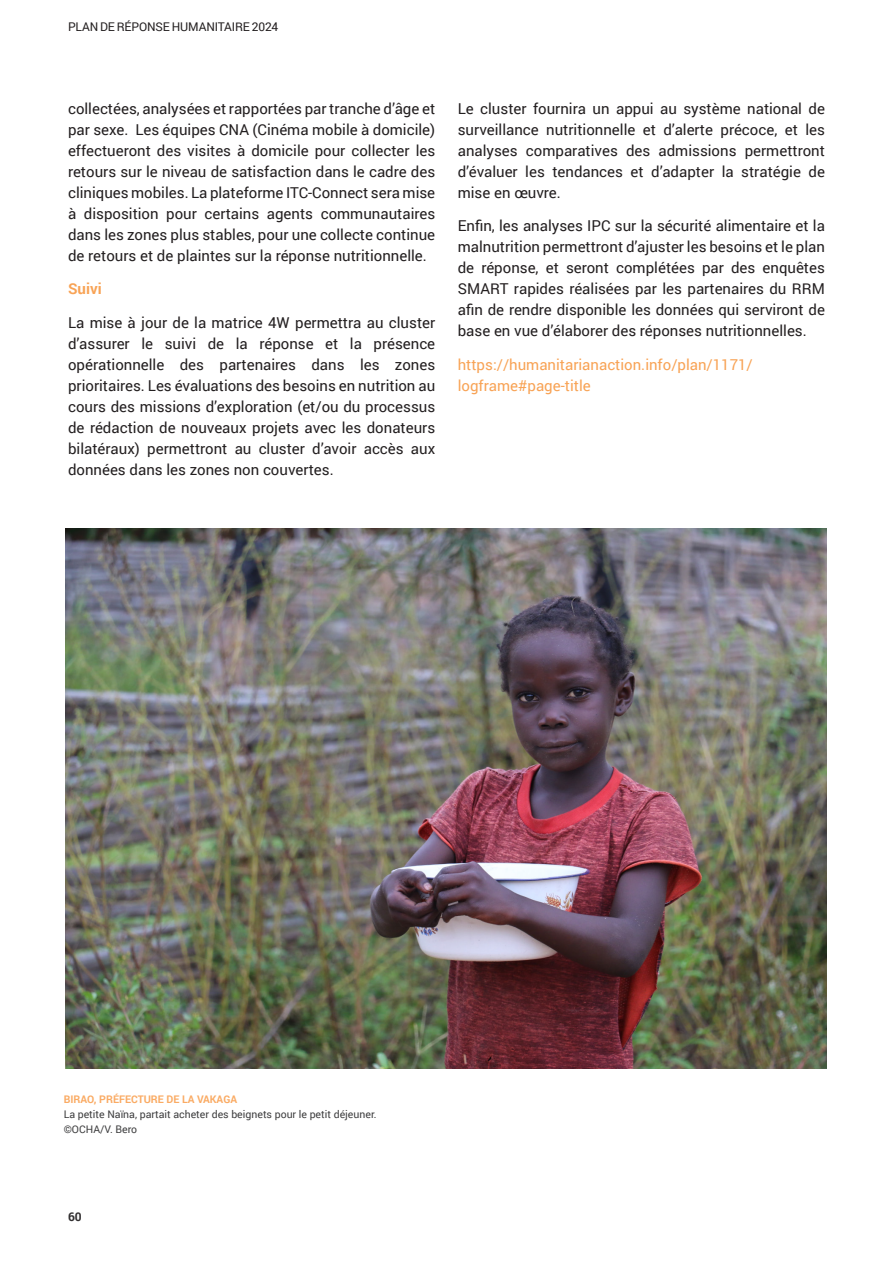
<style>
.page{position:relative;width:893px;height:1263px;background:#fff}
.page>*{position:absolute;margin:0;border:0;box-sizing:border-box;transform-origin:0 0}
.Text_Body{font:15px/21px "Roboto";color:#231f20;text-align:justify}
.Text_Body-2{font:15px/21px "Roboto";color:#f8a355}
.Tex_Body_Orange{font:700 15px "Roboto";color:#f8a355}
.t1{font:12px "Roboto";letter-spacing:-.01em;color:#231f20}
.t2{font:700 12px "Roboto";color:#312f30}
.Caption_title_left_a{font:10.5px "Roboto";color:#3e3e3f}
.Caption_title_left_a-2{font:700 10.5px "Roboto";color:#faab64}
</style>
<div class="page">
<img style="left:66px;top:529px;width:760px;height:540px">
<p class="t1" style="left:68px;top:18px;width:212px">PLAN DE RÉPONSE HUMANITAIRE 2024</p>
<p class="Text_Body" style="left:68px;top:97px;width:369px">collectées, analysées et rapportées par tranche d’âge et par sexe. Les équipes CNA (Cinéma mobile à domicile) effectueront des visites à domicile pour collecter les retours sur le niveau de satisfaction dans le cadre des cliniques mobiles. La plateforme ITC-Connect sera mise à disposition pour certains agents communautaires dans les zones plus stables, pour une collecte continue de retours et de plaintes sur la réponse nutritionnelle.</p>
<p class="Tex_Body_Orange" style="left:68px;top:278px;width:35px">Suivi</p>
<p class="Text_Body" style="left:68px;top:312px;width:369px">La mise à jour de la matrice 4W permettra au cluster d’assurer le suivi de la réponse et la présence opérationnelle des partenaires dans les zones prioritaires. Les évaluations des besoins en nutrition au cours des missions d’exploration (et/ou du processus de rédaction de nouveaux projets avec les donateurs bilatéraux) permettront au cluster d’avoir accès aux données dans les zones non couvertes.</p>
<p class="Text_Body" style="left:458px;top:97px;width:369px">Le cluster fournira un appui au système national de surveillance nutritionnelle et d’alerte précoce, et les analyses comparatives des admissions permettront d’évaluer les tendances et d’adapter la stratégie de mise en œuvre.</p>
<p class="Text_Body" style="left:458px;top:215px;width:369px">Enfin, les analyses IPC sur la sécurité alimentaire et la malnutrition permettront d’ajuster les besoins et le plan de réponse, et seront complétées par des enquêtes SMART rapides réalisées par les partenaires du RRM afin de rendre disponible les données qui serviront de base en vue d’élaborer des réponses nutritionnelles.</p>
<p class="Text_Body-2" style="left:458px;top:354px;width:297px">https://humanitarianaction.info/plan/1171/ logframe#page-title</p>
<p class="Caption_title_left_a-2" style="left:64px;top:1091px;width:175px">BIRAO, PRÉFECTURE DE LA VAKAGA</p>
<p class="Caption_title_left_a" style="left:64px;top:1107px;width:314px">La petite Naïna, partait acheter des beignets pour le petit déjeuner.</p>
<p class="Caption_title_left_a" style="left:64px;top:1122px;width:75px">©OCHA/V. Bero</p>
<p class="t2" style="left:68px;top:1208px;width:15px">60</p>
</div>
